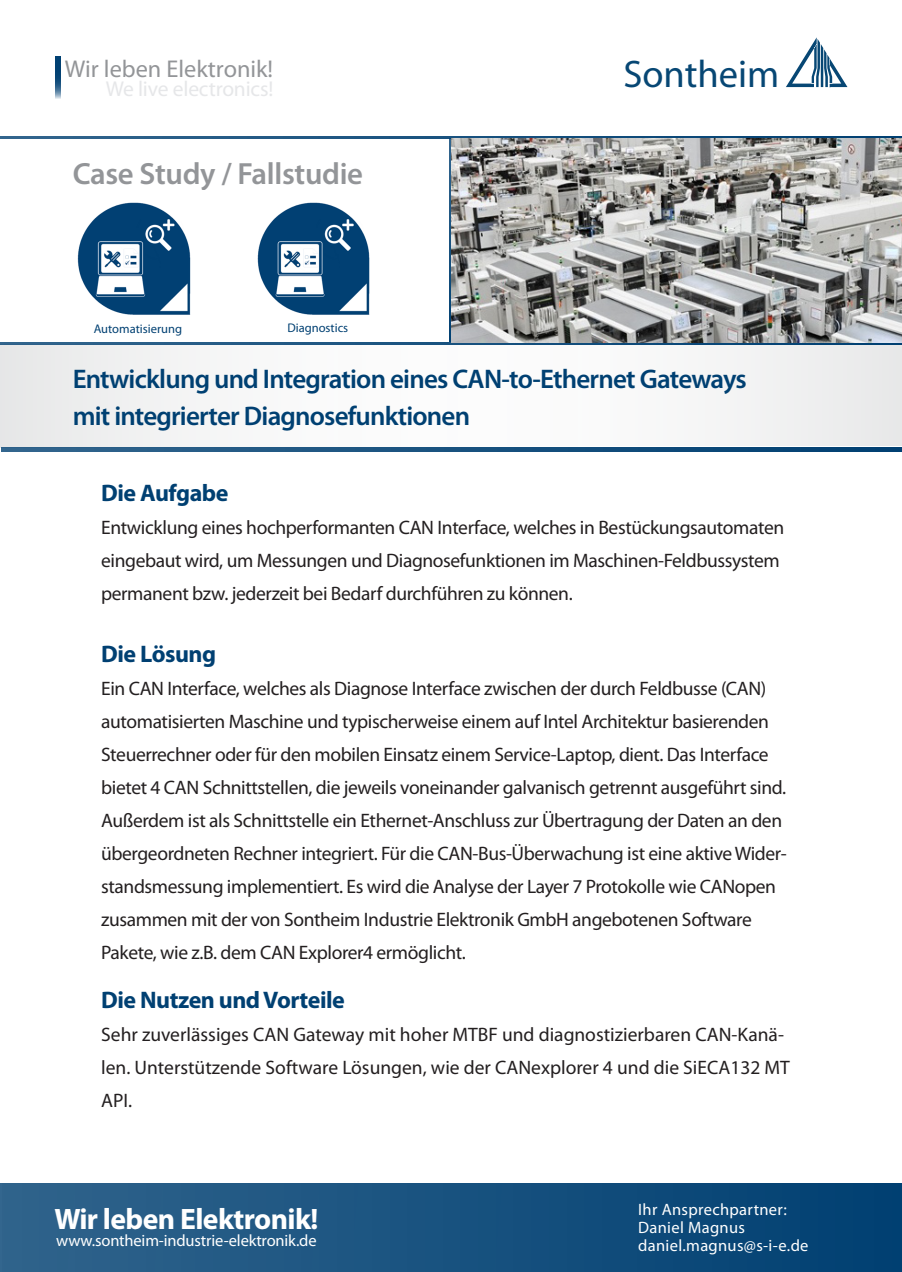
<style>
.page{position:relative;width:902px;height:1272px;background:#fff}
.page>*{position:absolute;margin:0;border:0;box-sizing:border-box;transform-origin:0 0}
.t1{font:38.55px "Myriad";color:#074774}
.t2{font:600 30.75px "Myriad Pro";letter-spacing:-.01em;color:#939598}
.t3{font:700 29.7px "Myriad Pro";letter-spacing:-.02em;color:#fff}
.t4{font:600 27px/37.5px "Myriad Pro";letter-spacing:-.03em;color:#004072}
.t5{font:24.3px "Myriad Pro";color:#939598}
.t6{font:700 24px "Myriad Pro";letter-spacing:-.02em;color:#004072}
.t7{font:21.45px "Myriad Pro";letter-spacing:-.01em;color:#e6e7e9}
.t8{font:19.5px/33px "Myriad Pro";letter-spacing:-.02em;color:#231f20}
.t9{font:19.5px/33px "Myriad Pro";color:#231f20}
.t10{font:16.5px/18px "Myriad Pro";letter-spacing:.02em;color:#fff}
.t11{font:16.5px "Myriad Pro";letter-spacing:-.01em;color:#fff}
.t12{font:12.6px "Myriad Pro";color:#004072}
</style>
<div class="page">
<div style="left:132px;top:342px;width:769px;height:103px;background:#eceded"></div>
<div style="left:0;top:344px;width:782px;height:103px;background:linear-gradient(to right,#f0f1f1,#fbfbfc)"></div>
<div style="left:0;top:1182px;width:901px;height:89px;background:linear-gradient(to right,#30648c,#004072)"></div>
<svg style="left:56px;top:56px;width:5px;height:43px"></svg>
<hr style="left:0;top:342px;width:901px;height:2px;background:#004072">
<svg style="left:1px;top:447px;width:900px;height:5px;background:#18527f"></svg>
<hr style="left:0;top:137px;width:901px;height:2px;background:#004072">
<hr style="left:449px;top:139px;width:2px;height:203px;background:#004072">
<img style="left:451px;top:139px;width:450px;height:204px">
<img style="left:77px;top:202px;width:114px;height:113px">
<svg style="left:786px;top:37px;width:61px;height:50px"></svg>
<img style="left:257px;top:202px;width:113px;height:113px">
<p class="t5" style="left:65px;top:54px;width:210px">Wir leben Elektronik!</p>
<p class="t7" style="left:106px;top:75px;width:169px">We live electronics!</p>
<h2 class="t2" style="left:73px;top:154px;width:292px">Case Study / Fallstudie</h2>
<p class="t12" style="left:94px;top:320px;width:90px">Automatisierung</p>
<p class="t12" style="left:287px;top:320px;width:62px">Diagnostics</p>
<h1 class="t1" style="left:623px;top:55px;width:157px">Sontheim</h1>
<h3 class="t4" style="left:73px;top:359px;width:675px">Entwicklung und Integration eines CAN-to-Ethernet Gateways mit integrierter Diagnosefunktionen</h3>
<p class="t6" style="left:101px;top:477px;width:129px">Die Aufgabe</p>
<p class="t8" style="left:101px;top:511px;width:684px">Entwicklung eines hochperformanten CAN Interface, welches in Bestückungsautomaten eingebaut wird, um Messungen und Diagnosefunktionen im Maschinen-Feldbussystem permanent bzw. jederzeit bei Bedarf durchführen zu können.</p>
<p class="t6" style="left:101px;top:638px;width:116px">Die Lösung</p>
<p class="t8" style="left:101px;top:671px;width:687px">Ein CAN Interface, welches als Diagnose Interface zwischen der durch Feldbusse (CAN) automatisierten Maschine und typischerweise einem auf Intel Architektur basierenden Steuerrechner oder für den mobilen Einsatz einem Service-Laptop, dient. Das Interface bietet 4 CAN Schnittstellen, die jeweils voneinander galvanisch getrennt ausgeführt sind.<br>Außerdem ist als Schnittstelle ein Ethernet-Anschluss zur Übertragung der Daten an den übergeordneten Rechner integriert. Für die CAN-Bus-Überwachung ist eine aktive Wider&shy;standsmessung implementiert. Es wird die Analyse der Layer 7 Protokolle wie CANopen zusammen mit der von Sontheim Industrie Elektronik GmbH angebotenen Software Pakete, wie z.B. dem CAN Explorer4 ermöglicht.</p>
<p class="t6" style="left:101px;top:983px;width:245px">Die Nutzen und Vorteile</p>
<p class="t9" style="left:101px;top:1017px;width:690px">Sehr zuverlässiges CAN Gateway mit hoher MTBF und diagnostizierbaren CAN-Kanä&shy;len. Unterstützende Software Lösungen, wie der CANexplorer 4 und die SiECA132 MT<br>API.</p>
<h3 class="t3" style="left:54px;top:1199px;width:265px">Wir leben Elektronik!</h3>
<p class="t11" style="left:56px;top:1230px;width:262px">www.sontheim-industrie-elektronik.de</p>
<p class="t10" style="left:638px;top:1200px;width:172px">Ihr Ansprechpartner:<br>Daniel Magnus daniel.magnus@s-i-e.de</p>
</div>
